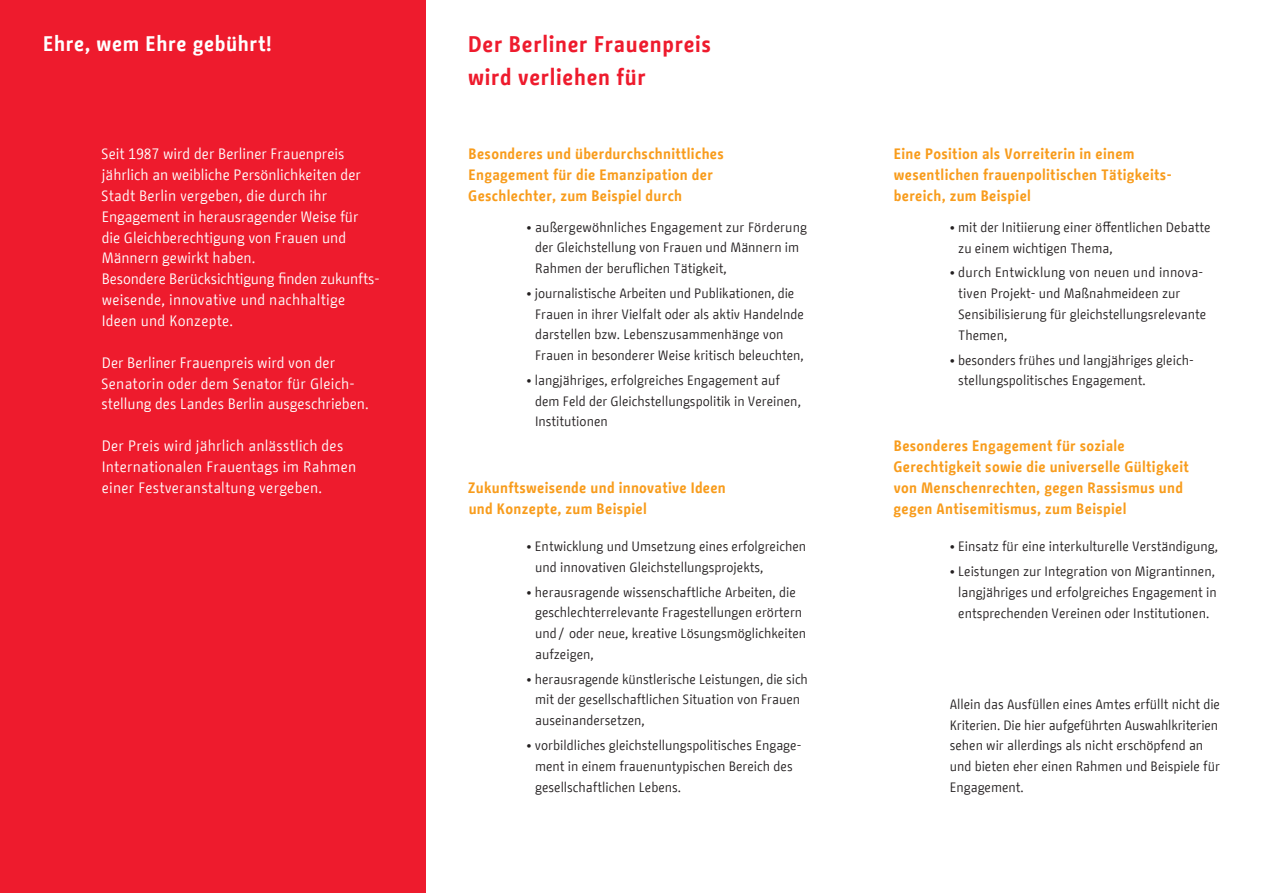
<style>
.page{position:relative;width:1263px;height:893px;background:#fff}
.page>*{position:absolute;margin:0;border:0;box-sizing:border-box;transform-origin:0 0}
.t1{font:700 22.5px/33px "BMF Change";letter-spacing:.03em;color:#ee1b2d}
.t2{font:700 21px "BMF Change";letter-spacing:.03em;color:#fff}
.t3{font:15px/20.9px "BMF Change";color:#fff}
.t4{font:700 15px/20.9px "BMF Change";letter-spacing:.02em;color:#f89c1c}
.t5{font:13.5px/20.7px "BMF Change";color:#231f20}
</style>
<div class="page">
<div style="left:0;top:0;width:425px;height:893px;background:#ee1b2d"></div>
<h2 class="t2" style="left:43px;top:29px;width:230px">Ehre, wem Ehre gebührt!</h2>
<h1 class="t1" style="left:468px;top:28px;width:245px">Der Berliner Frauenpreis wird verliehen für</h1>
<p class="t3" style="left:101px;top:144px;width:280px">Seit 1987 wird der Berliner Frauenpreis jährlich an weibliche Persönlichkeiten der Stadt Berlin vergeben, die durch ihr Engagement in herausragender Weise für die Gleichberechtigung von Frauen und Männern gewirkt haben.<br>Besondere Berücksichtigung finden zukunfts&shy;weisende, innovative und nachhaltige Ideen und Konzepte.</p>
<p class="t3" style="left:101px;top:352px;width:269px">Der Berliner Frauenpreis wird von der<br>Senatorin oder dem Senator für Gleich&shy;stellung des Landes Berlin ausgeschrieben.</p>
<p class="t3" style="left:102px;top:435px;width:256px">Der Preis wird jährlich anlässtlich des<br>Internationalen Frauentags im Rahmen einer Festveranstaltung vergeben.</p>
<p class="t4" style="left:468px;top:144px;width:257px">Besonderes und überdurchschnittliches<br>Engagement für die Emanzipation der<br>Geschlechter, zum Beispiel durch</p>
<p class="t5" style="left:535px;top:216px;width:274px;text-indent:-9px">• außergewöhnliches Engagement zur Förderung der Gleichstellung von Frauen und Männern im<br>Rahmen der beruflichen Tätigkeit,</p>
<p class="t5" style="left:535px;top:283px;width:270px;text-indent:-9px">• journalistische Arbeiten und Publikationen, die Frauen in ihrer Vielfalt oder als aktiv Handelnde darstellen bzw. Lebenszusammenhänge von Frauen in besonderer Weise kritisch beleuchten,</p>
<p class="t5" style="left:535px;top:370px;width:267px;text-indent:-9px">• langjähriges, erfolgreiches Engagement auf dem Feld der Gleichstellungspolitik in Vereinen,<br>Institutionen</p>
<p class="t4" style="left:468px;top:477px;width:260px">Zukunftsweisende und innovative Ideen und Konzepte, zum Beispiel</p>
<p class="t5" style="left:535px;top:536px;width:273px;text-indent:-9px">• Entwicklung und Umsetzung eines erfolgreichen und innovativen Gleichstellungsprojekts,</p>
<p class="t5" style="left:535px;top:582px;width:273px;text-indent:-9px">• herausragende wissenschaftliche Arbeiten, die geschlechterrelevante Fragestellungen erörtern und/ oder neue, kreative Lösungsmöglichkeiten aufzeigen,</p>
<p class="t5" style="left:535px;top:669px;width:274px;text-indent:-9px">• herausragende künstlerische Leistungen, die sich mit der gesellschaftlichen Situation von Frauen auseinandersetzen,</p>
<p class="t5" style="left:535px;top:735px;width:268px;text-indent:-9px">• vorbildliches gleichstellungspolitisches Engage&shy;ment in einem frauenuntypischen Bereich des gesellschaftlichen Lebens.</p>
<p class="t4" style="left:894px;top:144px;width:280px">Eine Position als Vorreiterin in einem wesentlichen frauenpolitischen Tätigkeits&shy;bereich, zum Beispiel</p>
<p class="t5" style="left:958px;top:217px;width:254px;text-indent:-9px">• mit der Initiierung einer öffentlichen Debatte zu einem wichtigen Thema,</p>
<p class="t5" style="left:958px;top:262px;width:250px;text-indent:-9px">• durch Entwicklung von neuen und innova&shy;tiven Projekt- und Maßnahmeideen zur Sensibilisierung für gleichstellungsrelevante Themen,</p>
<p class="t5" style="left:958px;top:349px;width:237px;text-indent:-9px">• besonders frühes und langjähriges gleich&shy;stellungspolitisches Engagement.</p>
<p class="t4" style="left:893px;top:436px;width:297px">Besonderes Engagement für soziale Gerechtigkeit sowie die universelle Gültigkeit von Menschenrechten, gegen Rassismus und gegen Antisemitismus, zum Beispiel</p>
<p class="t5" style="left:950px;top:536px;width:270px">• Einsatz für eine interkulturelle Verständigung,</p>
<p class="t5" style="left:958px;top:561px;width:260px;text-indent:-9px">• Leistungen zur Integration von Migrantinnen, langjähriges und erfolgreiches Engagement in entsprechenden Vereinen oder Institutionen.</p>
<p class="t5" style="left:950px;top:694px;width:272px">Allein das Ausfüllen eines Amtes erfüllt nicht die Kriterien. Die hier aufgeführten Auswahlkriterien sehen wir allerdings als nicht erschöpfend an und bieten eher einen Rahmen und Beispiele für Engagement.</p>
</div>
